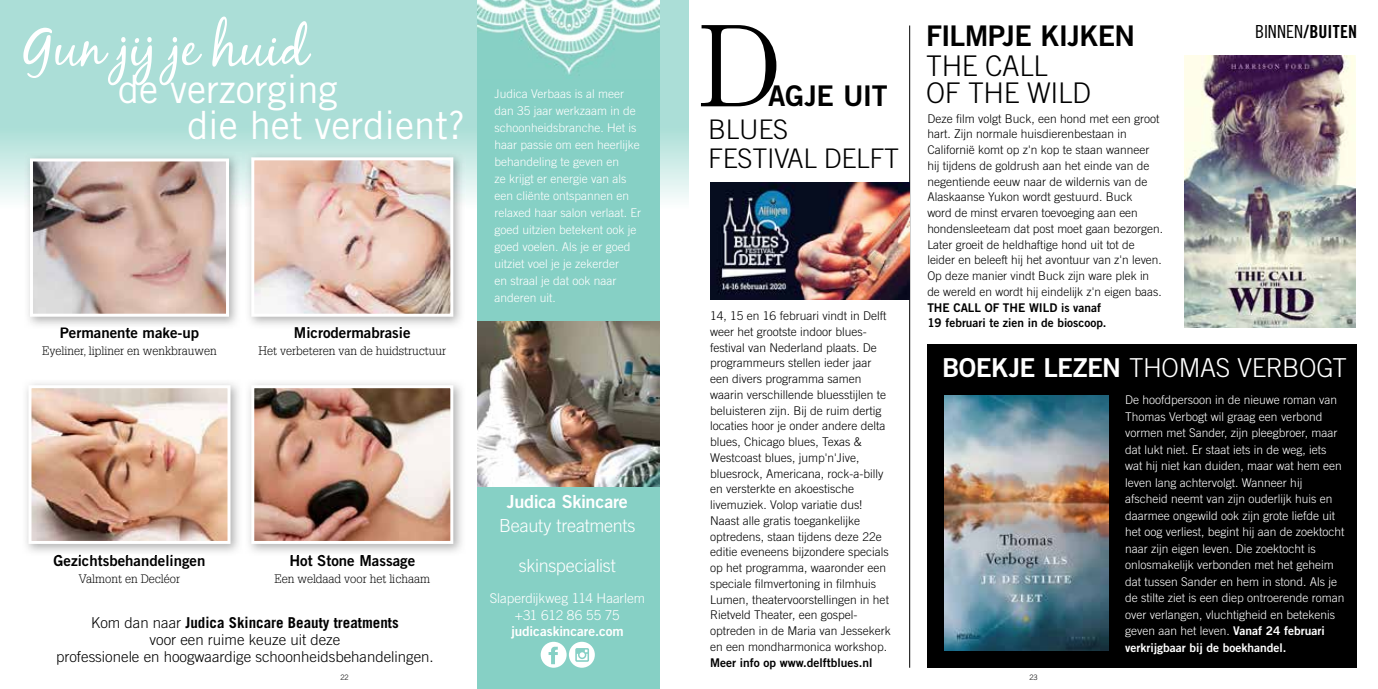
<style>
.page{position:relative;width:1378px;height:689px;background:#fff}
.page>*{position:absolute;margin:0;border:0;box-sizing:border-box;transform-origin:0 0}
.t1{font:300 118.05px "Century Std";color:#000}
.t2{font:54px "Black Jack";color:#fff}
.t3{font:39px/36px "Trade Gothic LT Std";color:#fff}
.t4{font:28.5px "Trade Gothic LT Std Bd 2";letter-spacing:-.025em;color:#000}
.t5{font:300 28.5px/27px "Trade Gothic LT Std";letter-spacing:-.01em;color:#000}
.t6{font:300 27px/28.5px "Trade Gothic LT Std";letter-spacing:-.01em;color:#000}
.t7{font:300 26.1px "Trade Gothic LT Std";letter-spacing:-.015em;color:#fff}
.t8{font:300 18px/39px "Trade Gothic LT Std";letter-spacing:-.015em;color:#fff;text-align:center}
.t9{font:18px "Trade Gothic LT Std Bd 2";letter-spacing:-.015em;color:#fff}
.t10{font:18px "Trade Gothic LT Std Bd Cn 20";letter-spacing:.01em;color:#000}
.t11{font:300 15px/17px "Trade Gothic LT Std";color:#000;text-align:center}
.t12{font:15px "Trade Gothic LT Std Bd 2";color:#000}
.t13{font:300 13.5px/16.5px "Trade Gothic LT Std";letter-spacing:-.005em;color:#fff;text-align:center}
.t14{font:13.5px "Trade Gothic LT Std Bd 2";letter-spacing:-.005em;color:#fff}
.t15{font:300 12px/15.8px "Trade Gothic LT Std";color:#000}
.t16{font:300 12px/16.5px "Trade Gothic LT Std";color:#fff}
.t17{font:300 12px "Glypha LT Std";color:#000}
.t18{font:12px/15.8px "Trade Gothic LT Std Bd 2";color:#000}
.t19{font:12px "Trade Gothic LT Std Bd 2";color:#fff}
.t20{font:300 7.5px "Trade Gothic LT Std";color:#000}
.s1{font-weight:700}
.s2{font-family:"Trade Gothic LT Std Cn 18"}
.s3{font-family:"Trade Gothic LT Std Bd 2";font-weight:400}
</style>
<div class="page">
<hr style="left:909px;top:26px;width:1px;height:642px;background:#000">
<div style="left:927px;top:344px;width:429px;height:324px;background:#000"></div>
<img style="left:944px;top:395px;width:164px;height:256px">
<img style="left:1184px;top:55px;width:171px;height:272px">
<img style="left:710px;top:183px;width:199px;height:117px">
<svg style="left:0;top:0;width:689px;height:208px;background:#afdfd9"></svg>
<img style="left:245px;top:151px;width:220px;height:174px">
<img style="left:255px;top:161px;width:194px;height:152px">
<div style="left:251px;top:157px;width:202px;height:160px;border:3px solid #fff"></div>
<img style="left:24px;top:152px;width:217px;height:177px">
<img style="left:61px;top:327px;width:138px;height:2px">
<img style="left:34px;top:162px;width:191px;height:151px">
<div style="left:30px;top:158px;width:199px;height:159px;border:3px solid #fff"></div>
<img style="left:249px;top:383px;width:213px;height:173px">
<img style="left:291px;top:555px;width:124px;height:1px">
<img style="left:255px;top:389px;width:194px;height:151px">
<div style="left:251px;top:385px;width:202px;height:159px;border:3px solid #fff"></div>
<div style="left:477px;top:0;width:182px;height:689px;background:#86d0c5"></div>
<img style="left:659px;top:0;width:1px;height:79px">
<img style="left:477px;top:0;width:182px;height:75px">
<img style="left:477px;top:321px;width:182px;height:165px">
<img style="left:26px;top:383px;width:213px;height:172px">
<img style="left:55px;top:555px;width:118px;height:1px">
<img style="left:32px;top:389px;width:194px;height:151px">
<div style="left:28px;top:385px;width:202px;height:159px;border:3px solid #fff"></div>
<div style="left:541px;top:642px;width:25px;height:26px;background:#fff;border-radius:50%"></div>
<div style="left:569px;top:642px;width:26px;height:26px;background:#fff;border-radius:50%"></div>
<svg style="left:548px;top:647px;width:10px;height:17px"></svg>
<svg style="left:575px;top:648px;width:14px;height:14px"></svg>
<h2 class="t2" style="left:24px;top:14px;width:285px">Gun jij je huid</h2>
<h3 class="t3" style="left:187px;top:71px;width:280px;text-indent:-69px">de verzorging<br>die het verdient?</h3>
<p class="t12" style="left:60px;top:324px;width:141px">Permanente make-up</p>
<p class="t17" style="left:42px;top:344px;width:176px">Eyeliner, lipliner en wenkbrauwen</p>
<p class="t12" style="left:294px;top:324px;width:118px">Microdermabrasie</p>
<p class="t17" style="left:258px;top:344px;width:189px">Het verbeteren van de huidstructuur</p>
<p class="t16" style="left:494px;top:85px;width:148px;line-height:17px">Judica Verbaas is al meer dan 35 jaar werkzaam in de schoonheidsbranche. Het is haar passie om een heerlijke behandeling te geven en<br>ze krijgt er energie van als een cliënte ontspannen en relaxed haar salon verlaat. Er goed uitzien betekent ook je goed voelen. Als je er goed uitziet voel je je zekerder<br>en straal je dat ook naar anderen uit.</p>
<p class="t12" style="left:54px;top:551px;width:153px">Gezichtsbehandelingen</p>
<p class="t17" style="left:79px;top:572px;width:103px">Valmont en Decléor</p>
<p class="t12" style="left:289px;top:551px;width:127px">Hot Stone Massage</p>
<p class="t17" style="left:274px;top:572px;width:157px">Een weldaad voor het lichaam</p>
<p class="t11" style="left:56px;top:613px;width:379px">Kom dan naar <span class="s1">Judica Skincare Beauty treatments<br></span>voor een ruime keuze uit deze<br>professionele en hoogwaardige schoonheidsbehandelingen.</p>
<h3 class="t9" style="left:507px;top:491px;width:123px">Judica Skincare</h3>
<h3 class="t8" style="left:499px;top:506px;width:138px">Beauty treatments skinspecialist</h3>
<p class="t13" style="left:490px;top:590px;width:157px">Slaperdijkweg 114 Haarlem +31 612 86 55 75</p>
<p class="t14" style="left:511px;top:623px;width:114px">judicaskincare.com</p>
<h3 class="t10" style="left:1255px;top:21px;width:104px"><span class="s2">BINNEN</span>/BUITEN</h3>
<h1 class="t1" style="left:698px;top:-2px;width:85px">D</h1>
<h3 class="t4" style="left:926px;top:18px;width:210px">FILMPJE KIJKEN</h3>
<h3 class="t5" style="left:926px;top:52px;width:167px">THE CALL<br>OF THE WILD</h3>
<h3 class="t4" style="left:768px;top:78px;width:121px">AGJE UIT</h3>
<h3 class="t6" style="left:708px;top:115px;width:193px">BLUES<br>FESTIVAL DELFT</h3>
<p class="t15" style="left:927px;top:110px;width:237px">Deze film volgt Buck, een hond met een groot hart. Zijn normale huisdierenbestaan in Californië komt op z'n kop te staan wanneer hij tijdens de goldrush aan het einde van de negentiende eeuw naar de wildernis van de Alaskaanse Yukon wordt gestuurd. Buck<br>word de minst ervaren toevoeging aan een hondensleeteam dat post moet gaan bezorgen.<br>Later groeit de heldhaftige hond uit tot de leider en beleeft hij het avontuur van z'n leven.<br>Op deze manier vindt Buck zijn ware plek in de wereld en wordt hij eindelijk z'n eigen baas.</p>
<p class="t18" style="left:927px;top:299px;width:181px">THE CALL OF THE WILD is vanaf<br>19 februari te zien in de bioscoop.</p>
<p class="t15" style="left:710px;top:308px;width:182px">14, 15 en 16 februari vindt in Delft weer het grootste indoor blues&shy;festival van Nederland plaats. De programmeurs stellen ieder jaar een divers programma samen waarin verschillende bluesstijlen te beluisteren zijn. Bij de ruim dertig locaties hoor je onder andere delta blues, Chicago blues, Texas &amp; Westcoast blues, jump'n'Jive, bluesrock, Americana, rock-a-billy en versterkte en akoestische livemuziek. Volop variatie dus!<br>Naast alle gratis toegankelijke optredens, staan tijdens deze 22e editie eveneens bijzondere specials op het programma, waaronder een speciale filmvertoning in filmhuis Lumen, theatervoorstellingen in het Rietveld Theater, een gospel&shy;optreden in de Maria van Jessekerk en een mondharmonica workshop.</p>
<p class="t18" style="left:710px;top:655px;width:164px">Meer info op www.delftblues.nl</p>
<h3 class="t7" style="left:942px;top:352px;width:406px"><span class="s3">BOEKJE LEZEN</span> THOMAS VERBOGT</h3>
<p class="t16" style="left:1125px;top:391px;width:221px">De hoofdpersoon in de nieuwe roman van Thomas Verbogt wil graag een verbond vormen met Sander, zijn pleegbroer, maar dat lukt niet. Er staat iets in de weg, iets wat hij niet kan duiden, maar wat hem een leven lang achtervolgt. Wanneer hij afscheid neemt van zijn ouderlijk huis en daarmee ongewild ook zijn grote liefde uit het oog verliest, begint hij aan de zoektocht naar zijn eigen leven. Die zoektocht is onlosmakelijk verbonden met het geheim dat tussen Sander en hem in stond. Als je de stilte ziet is een diep ontroerende roman over verlangen, vluchtigheid en betekenis geven aan het leven. <span class="s3">Vanaf 24 februari</span></p>
<p class="t19" style="left:1125px;top:640px;width:163px">verkrijgbaar bij de boekhandel.</p>
<p class="t20" style="left:340px;top:672px;width:10px">22</p>
<p class="t20" style="left:1029px;top:672px;width:10px">23</p>
</div>
